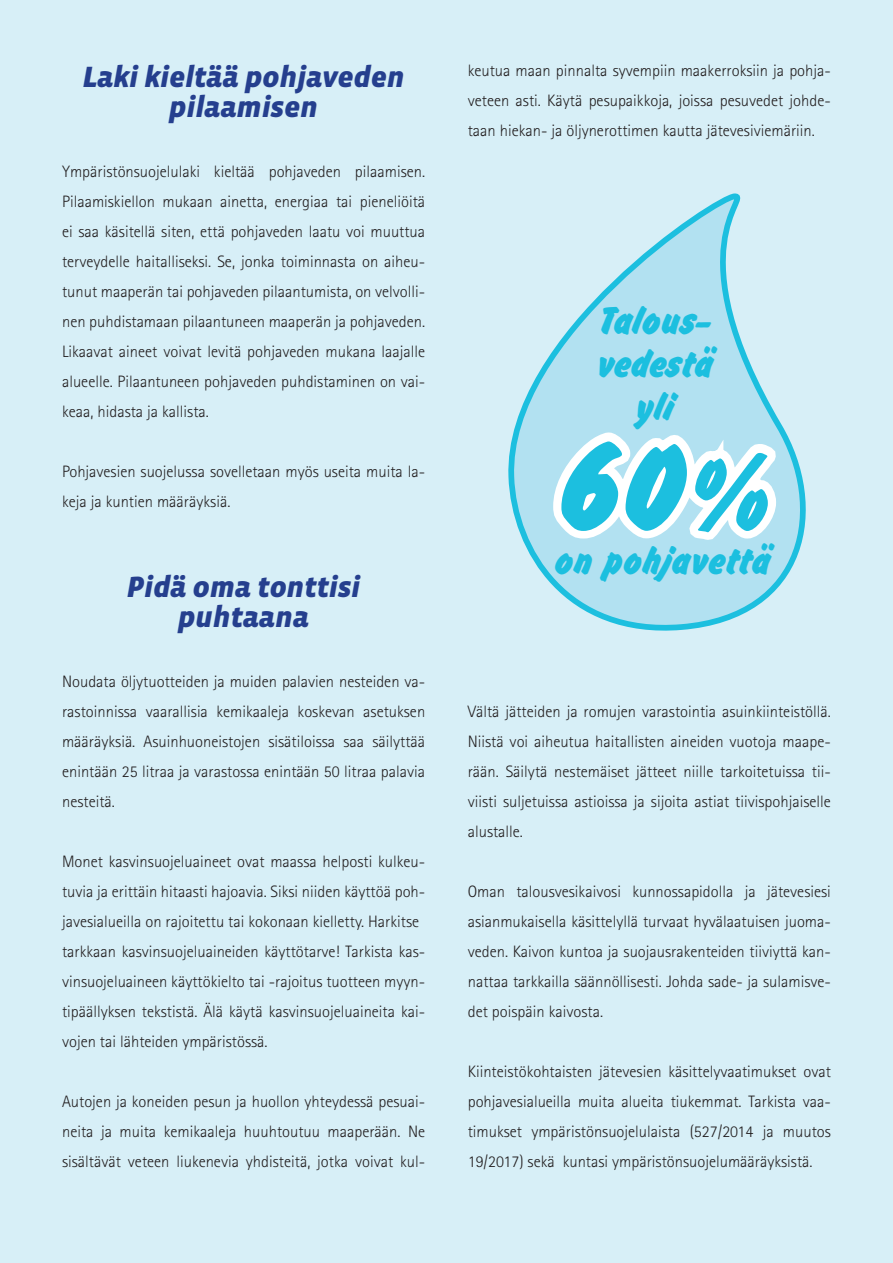
<style>
.page{position:relative;width:893px;height:1263px;background:#d7eff7}
.page>*{position:absolute;margin:0;border:0;box-sizing:border-box;transform-origin:0 0}
.t1{font:700 132px "Flash D";color:#1cbfdf}
.t2{font:700 40.8px "Flash D";letter-spacing:.01em;color:#1cbfdf}
.Väliotsikot{font:italic 900 30px "Vista Sans";color:#253f8e}
.Leipis{font:300 16.5px/30px "Rotis Sans Serif";color:#231f20;text-align:justify}
.s1{font-size:114.75px}
</style>
<div class="page">
<svg style="left:508px;top:193px;width:298px;height:438px"></svg>
<svg style="left:545px;top:407px;width:239px;height:145px;background:#d8f0f8"></svg>
<p class="Väliotsikot" style="left:83px;top:62px;width:323px">Laki kieltää pohjaveden</p>
<p class="Väliotsikot" style="left:169px;top:92px;width:150px">pilaamisen</p>
<p class="Leipis" style="left:62px;top:157px;width:365px">Ympäristönsuojelulaki kieltää pohjaveden pilaamisen.<br>Pilaamiskiellon mukaan ainetta, energiaa tai pieneliöitä ei saa käsitellä siten, että pohjaveden laatu voi muuttua terveydelle haitalliseksi. Se, jonka toiminnasta on aiheu&shy;tunut maaperän tai pohjaveden pilaantumista, on velvolli&shy;nen puhdistamaan pilaantuneen maaperän ja pohjaveden.<br>Likaavat aineet voivat levitä pohjaveden mukana laajalle alueelle. Pilaantuneen pohjaveden puhdistaminen on vai&shy;keaa, hidasta ja kallista.</p>
<p class="Leipis" style="left:62px;top:457px;width:365px">Pohjavesien suojelussa sovelletaan myös useita muita la&shy;keja ja kuntien määräyksiä.</p>
<p class="Väliotsikot" style="left:127px;top:572px;width:235px">Pidä oma tonttisi</p>
<p class="Väliotsikot" style="left:178px;top:602px;width:133px">puhtaana</p>
<p class="Leipis" style="left:62px;top:667px;width:365px">Noudata öljytuotteiden ja muiden palavien nesteiden va&shy;rastoinnissa vaarallisia kemikaaleja koskevan asetuksen määräyksiä. Asuinhuoneistojen sisätiloissa saa säilyttää enintään 25 litraa ja varastossa enintään 50 litraa palavia nesteitä.</p>
<p class="Leipis" style="left:62px;top:847px;width:365px">Monet kasvinsuojeluaineet ovat maassa helposti kulkeu&shy;tuvia ja erittäin hitaasti hajoavia. Siksi niiden käyttöä poh&shy;javesialueilla on rajoitettu tai kokonaan kielletty. Harkitse</p>
<p class="Leipis" style="left:62px;top:937px;width:365px">tarkkaan kasvinsuojeluaineiden käyttötarve! Tarkista kas&shy;vinsuojeluaineen käyttökielto tai -rajoitus tuotteen myyn&shy;tipäällyksen tekstistä. Älä käytä kasvinsuojeluaineita kai&shy;vojen tai lähteiden ympäristössä.</p>
<p class="Leipis" style="left:62px;top:1087px;width:365px">Autojen ja koneiden pesun ja huollon yhteydessä pesuai&shy;neita ja muita kemikaaleja huuhtoutuu maaperään. Ne sisältävät veteen liukenevia yhdisteitä, jotka voivat kul-</p>
<p class="Leipis" style="left:468px;top:56px;width:365px">keutua maan pinnalta syvempiin maakerroksiin ja pohja&shy;veteen asti. Käytä pesupaikkoja, joissa pesuvedet johde&shy;taan hiekan- ja öljynerottimen kautta jätevesiviemäriin.</p>
<p class="t2" style="left:602px;top:296px;width:115px">Talous-</p>
<p class="t2" style="left:600px;top:339px;width:117px">vedestä</p>
<p class="t2" style="left:639px;top:382px;width:39px">yli</p>
<p class="t1" style="left:564px;top:407px;width:215px">60<span class="s1">%</span></p>
<p class="t2" style="left:557px;top:535px;width:216px">on pohjavettä</p>
<p class="Leipis" style="left:468px;top:696px;width:365px">Vältä jätteiden ja romujen varastointia asuinkiinteistöllä.<br>Niistä voi aiheutua haitallisten aineiden vuotoja maape&shy;rään. Säilytä nestemäiset jätteet niille tarkoitetuissa tii&shy;viisti suljetuissa astioissa ja sijoita astiat tiivispohjaiselle alustalle.</p>
<p class="Leipis" style="left:468px;top:876px;width:365px">Oman talousvesikaivosi kunnossapidolla ja jätevesiesi asianmukaisella käsittelyllä turvaat hyvälaatuisen juoma&shy;veden. Kaivon kuntoa ja suojausrakenteiden tiiviyttä kan&shy;nattaa tarkkailla säännöllisesti. Johda sade- ja sulamisve&shy;det poispäin kaivosta.</p>
<p class="Leipis" style="left:468px;top:1056px;width:365px">Kiinteistökohtaisten jätevesien käsittelyvaatimukset ovat pohjavesialueilla muita alueita tiukemmat. Tarkista vaa&shy;timukset ympäristönsuojelulaista (527/2014 ja muutos 19/2017) sekä kuntasi ympäristönsuojelumääräyksistä.</p>
</div>
